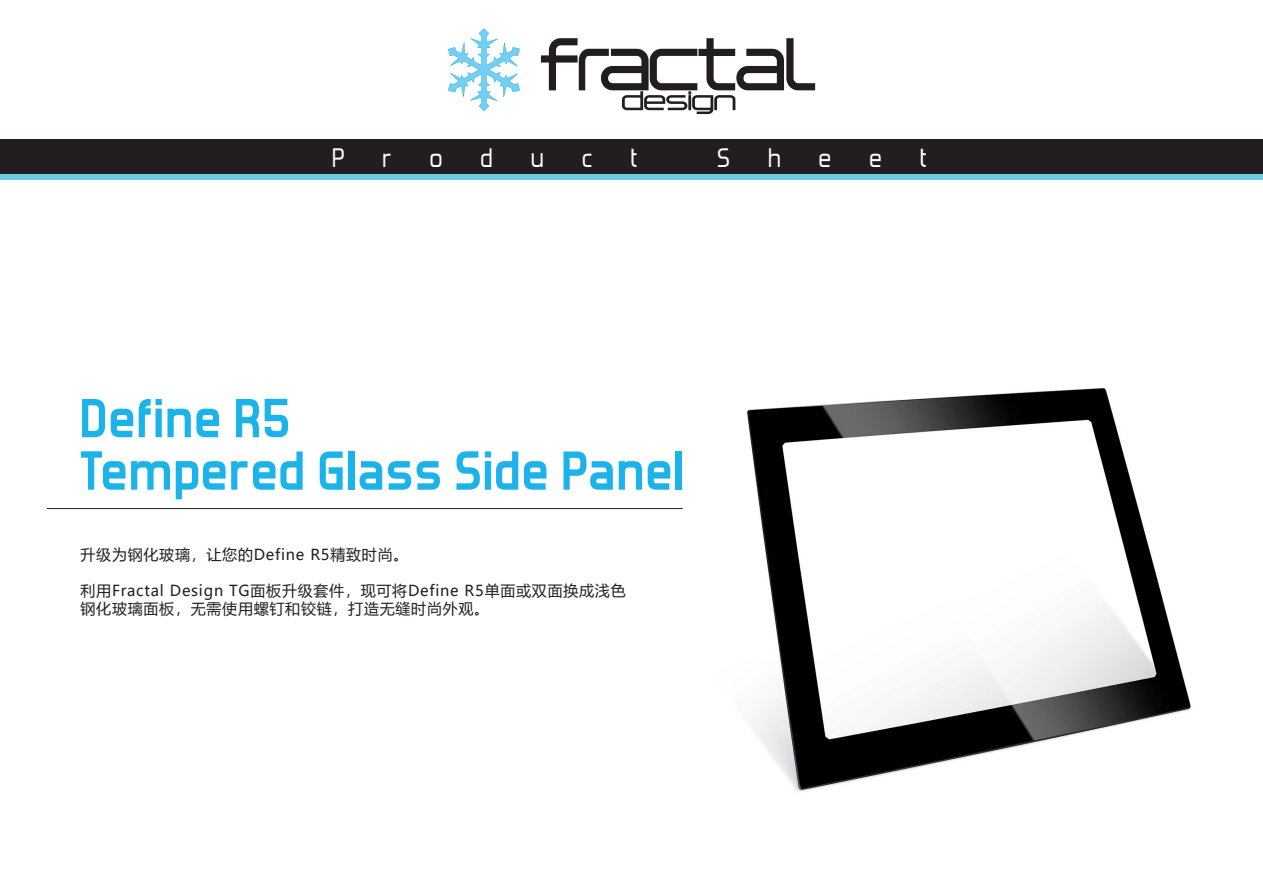
<style>
.page{position:relative;width:1263px;height:893px;background:#fff}
.page>*{position:absolute;margin:0;border:0;box-sizing:border-box;transform-origin:0 0}
.t1{font:700 60.75px/52.5px "Forgotten Futurist";letter-spacing:-.005em;color:#1bb3e9}
.t2{font:31.5px "Forgotten Futurist";letter-spacing:1.2em;color:#fff}
.t3{font:15px/18px "Microsoft Ya Hei";letter-spacing:.05em;color:#221e1f}
</style>
<div class="page">
<hr style="left:47px;top:508px;width:635px;height:1px;background:#221e1f">
<div style="left:0;top:167px;width:1263px;height:13px;background:#6fcce5"></div>
<div style="left:0;top:140px;width:1263px;height:34px;background:#221e1f"></div>
<svg style="left:541px;top:38px;width:274px;height:76px"></svg>
<svg style="left:448px;top:28px;width:72px;height:83px"></svg>
<img style="left:747px;top:388px;width:444px;height:404px">
<h2 class="t2" style="left:332px;top:144px;width:307px">Product</h2>
<h2 class="t2" style="left:717px;top:144px;width:211px">Sheet</h2>
<h1 class="t1" style="left:79px;top:395px;width:608px">Define R5<br>Tempered Glass Side Panel</h1>
<p class="t3" style="left:80px;top:545px;width:329px">升级为钢化玻璃，让您的Define R5精致时尚。</p>
<p class="t3" style="left:80px;top:581px;width:547px">利用Fractal Design TG面板升级套件，现可将Define R5单面或双面换成浅色钢化玻璃面板，无需使用螺钉和铰链，打造无缝时尚外观。</p>
</div>
